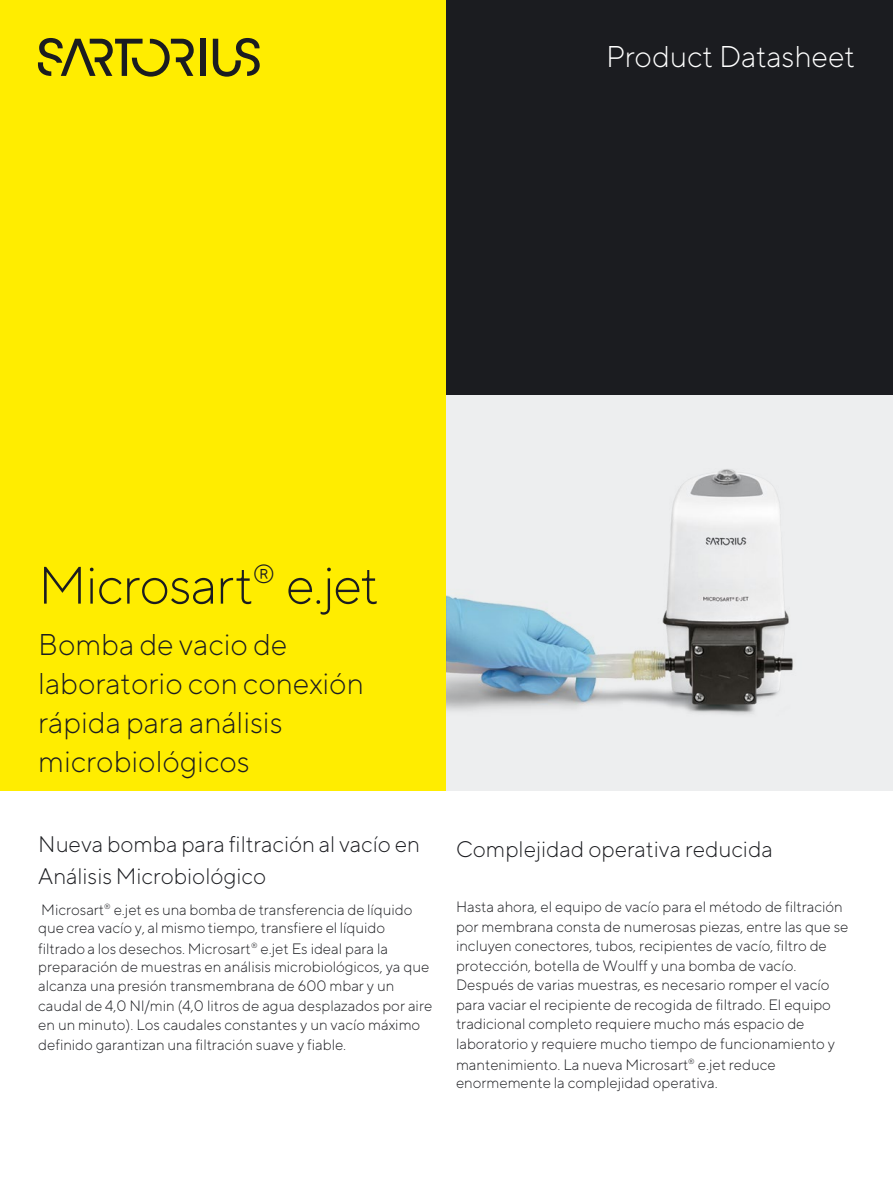
<style>
.page{position:relative;width:893px;height:1191px;background:#fff}
.page>*{position:absolute;margin:0;border:0;box-sizing:border-box;transform-origin:0 0}
.t1{font:300 52.5px "TT Norms Pro";letter-spacing:-.015em;color:#1b1c20}
.t2{font:300 30px/39px "TT Norms Pro";color:#1b1c20}
.t3{font:300 30px "TT Norms Pro";color:#fff}
.t4{font:300 22.5px/32.7px "TT Norms Pro";color:#1b1c20}
.t5{font:300 15px/19.5px "TT Norms Pro";color:#1b1c20}
</style>
<div class="page">
<div style="left:0;top:0;width:446px;height:791px;background:#ffed00"></div>
<div style="left:446px;top:0;width:447px;height:395px;background:#1b1c20"></div>
<img style="left:446px;top:395px;width:447px;height:389px">
<img style="left:446px;top:472px;width:273px;height:230px">
<div style="left:200px;top:39px;width:5px;height:37px;background:#1b1c20"></div>
<svg style="left:213px;top:38px;width:47px;height:39px"></svg>
<svg style="left:38px;top:38px;width:156px;height:39px"></svg>
<h2 class="t3" style="left:606px;top:35px;width:250px">Product Datasheet</h2>
<h1 class="t1" style="left:38px;top:547px;width:342px">Microsart<sup>®</sup> e.jet</h1>
<h2 class="t2" style="left:38px;top:623px;width:327px">Bomba de vacio de laboratorio con conexión rápida para análisis microbiológicos</h2>
<h3 class="t4" style="left:38px;top:826px;width:383px">Nueva bomba para filtración al vacío en<br>Análisis Microbiológico</h3>
<p class="t5" style="left:38px;top:900px;width:376px;line-height:17.2px">Microsart<sup>®</sup> e.jet es una bomba de transferencia de líquido que crea vacío y, al mismo tiempo, transfiere el líquido</p>
<p class="t5" style="left:38px;top:940px;width:392px;line-height:17.2px">filtrado a los desechos. Microsart<sup>®</sup> e.jet Es ideal para la preparación de muestras en análisis microbiológicos, ya que</p>
<p class="t5" style="left:38px;top:975px;width:395px">alcanza una presión transmembrana de 600 mbar y un caudal de 4,0 Nl/min (4,0 litros de agua desplazados por aire en un minuto). Los caudales constantes y un vacío máximo definido garantizan una filtración suave y fiable.</p>
<h3 class="t4" style="left:456px;top:832px;width:318px">Complejidad operativa reducida</h3>
<p class="t5" style="left:456px;top:896px;width:394px">Hasta ahora, el equipo de vacío para el método de filtración por membrana consta de numerosas piezas, entre las que se incluyen conectores, tubos, recipientes de vacío, filtro de protección, botella de Woulff y una bomba de vacío.<br>Después de varias muestras, es necesario romper el vacío para vaciar el recipiente de recogida de filtrado. El equipo tradicional completo requiere mucho más espacio de laboratorio y requiere mucho tiempo de funcionamiento y</p>
<p class="t5" style="left:456px;top:1056px;width:321px;line-height:17.2px">mantenimiento. La nueva Microsart<sup>®</sup> e.jet reduce enormemente la complejidad operativa.</p>
</div>
